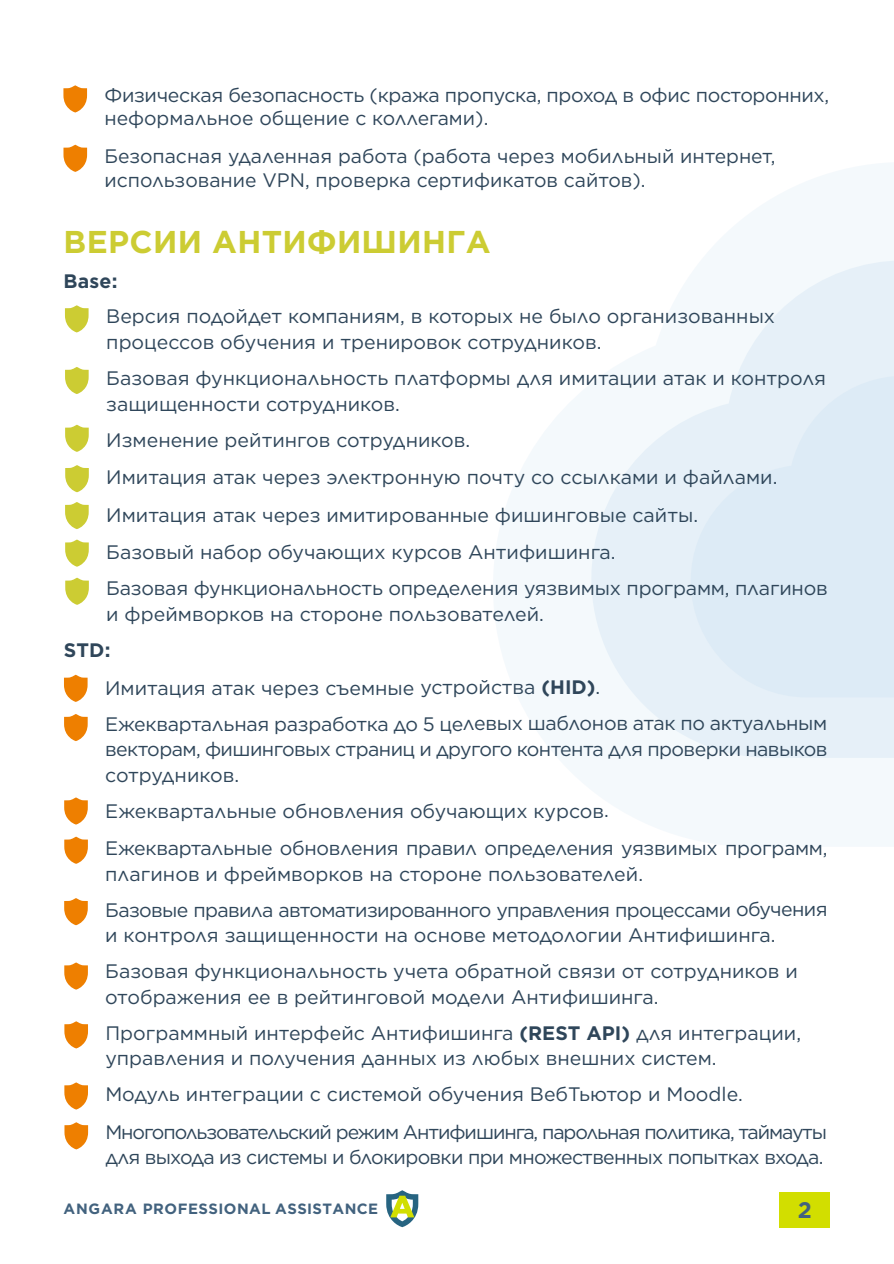
<style>
.page{position:relative;width:894px;height:1264px;background:#fff}
.page>*{position:absolute;margin:0;border:0;box-sizing:border-box;transform-origin:0 0}
.t1{font:700 31.5px "Gotham Pro";letter-spacing:.01em;color:#cc3}
.t2{font:700 22.5px "Gotham Pro";color:#42627e}
.t3{font:19.5px/37px "Gotham";letter-spacing:-.005em;color:#2f465a}
.t4{font:19.5px/25.7px "Gotham";letter-spacing:-.03em;color:#2f465a}
.t5{font:19.5px/36.8px "Gotham";letter-spacing:-.025em;color:#2f465a}
.t6{font:19.5px "Gotham";letter-spacing:-.035em;color:#2f465a}
.t7{font:700 19.5px "Gotham Pro";letter-spacing:.01em;color:#2f465a}
.t8{font:700 14.85px "Gotham Pro";letter-spacing:.035em;color:#42627e}
.s1{font-family:"Gotham Pro";font-weight:700}
</style>
<div class="page">
<svg style="left:493px;top:163px;width:400px;height:683px;fill:#f4f9fc"></svg>
<svg style="left:591px;top:260px;width:302px;height:498px;fill:#e6f0f8"></svg>
<svg style="left:690px;top:376px;width:203px;height:321px;background:#dfecf6"></svg>
<div style="left:779px;top:1192px;width:50px;height:35px;background:#d2de00"></div>
<svg style="left:386px;top:1190px;width:32px;height:37px"></svg>
<svg style="left:65px;top:305px;width:24px;height:27px"></svg>
<svg style="left:65px;top:367px;width:24px;height:27px"></svg>
<svg style="left:65px;top:424px;width:24px;height:28px"></svg>
<svg style="left:65px;top:465px;width:24px;height:27px"></svg>
<svg style="left:65px;top:502px;width:24px;height:27px"></svg>
<svg style="left:65px;top:539px;width:24px;height:27px"></svg>
<svg style="left:65px;top:577px;width:24px;height:28px"></svg>
<svg style="left:64px;top:674px;width:24px;height:28px"></svg>
<svg style="left:64px;top:714px;width:24px;height:27px"></svg>
<svg style="left:64px;top:797px;width:24px;height:27px"></svg>
<svg style="left:64px;top:836px;width:24px;height:27px"></svg>
<svg style="left:64px;top:898px;width:24px;height:27px"></svg>
<svg style="left:64px;top:962px;width:24px;height:27px"></svg>
<svg style="left:64px;top:1021px;width:24px;height:27px"></svg>
<svg style="left:64px;top:1082px;width:24px;height:27px"></svg>
<svg style="left:64px;top:1122px;width:24px;height:27px"></svg>
<svg style="left:63px;top:85px;width:24px;height:27px"></svg>
<svg style="left:63px;top:145px;width:24px;height:27px"></svg>
<p class="t3" style="left:104px;top:82px;width:726px;line-height:23.4px">Физическая безопасность (кража пропуска, проход в офис посторонних, неформальное общение с коллегами).</p>
<p class="t3" style="left:104px;top:144px;width:672px;line-height:23.4px">Безопасная удаленная работа (работа через мобильный интернет, использование VPN, проверка сертификатов сайтов).</p>
<h1 class="t1" style="left:64px;top:223px;width:428px">ВЕРСИИ АНТИФИШИНГА</h1>
<p class="t7" style="left:64px;top:270px;width:55px">Base:</p>
<p class="t3" style="left:106px;top:303px;width:670px;line-height:25.5px">Версия подойдет компаниям, в которых не было организованных процессов обучения и тренировок сотрудников.</p>
<p class="t3" style="left:106px;top:365px;width:720px;line-height:25.5px">Базовая функциональность платформы для имитации атак и контроля защищенности сотрудников.</p>
<p class="t3" style="left:106px;top:420px;width:722px">Изменение рейтингов сотрудников.<br>Имитация атак через электронную почту со ссылками и файлами.<br>Имитация атак через имитированные фишинговые сайты.<br>Базовый набор обучающих курсов Антифишинга.<br>Базовая функциональность определения уязвимых программ, плагинов</p>
<p class="t3" style="left:106px;top:594px;width:439px">и фреймворков на стороне пользователей.</p>
<p class="t7" style="left:64px;top:638px;width:48px">STD:</p>
<p class="t3" style="left:105px;top:669px;width:723px;line-height:36px">Имитация атак через съемные устройства <span class="s1">(HID)</span>.<br>Ежеквартальная разработка до 5 целевых шаблонов атак по актуальным</p>
<p class="t4" style="left:105px;top:735px;width:723px">векторам, фишинговых страниц и другого контента для проверки навыков сотрудников.</p>
<p class="t3" style="left:105px;top:791px;width:723px;line-height:37.5px">Ежеквартальные обновления обучающих курсов.<br>Ежеквартальные обновления правил определения уязвимых программ,</p>
<p class="t4" style="left:105px;top:855px;width:723px;line-height:36px">плагинов и фреймворков на стороне пользователей.<br>Базовые правила автоматизированного управления процессами обучения</p>
<p class="t3" style="left:105px;top:916px;width:694px;line-height:36px">и контроля защищенности на основе методологии Антифишинга.<br>Базовая функциональность учета обратной связи от сотрудников и</p>
<p class="t3" style="left:105px;top:978px;width:697px;line-height:36px">отображения ее в рейтинговой модели Антифишинга.<br>Программный интерфейс Антифишинга <span class="s1">(REST API)</span> для интеграции,</p>
<p class="t5" style="left:105px;top:1039px;width:723px">управления и получения данных из любых внешних систем.<br>Модуль интеграции с системой обучения ВебТьютор и Moodle.<br>Многопользовательский режим Антифишинга, парольная политика, таймауты</p>
<p class="t6" style="left:105px;top:1144px;width:719px">для выхода из системы и блокировки при множественных попытках входа.</p>
<p class="t8" style="left:63px;top:1199px;width:316px">ANGARA PROFESSIONAL ASSISTANCE</p>
<p class="t2" style="left:797px;top:1197px;width:16px">2</p>
</div>
